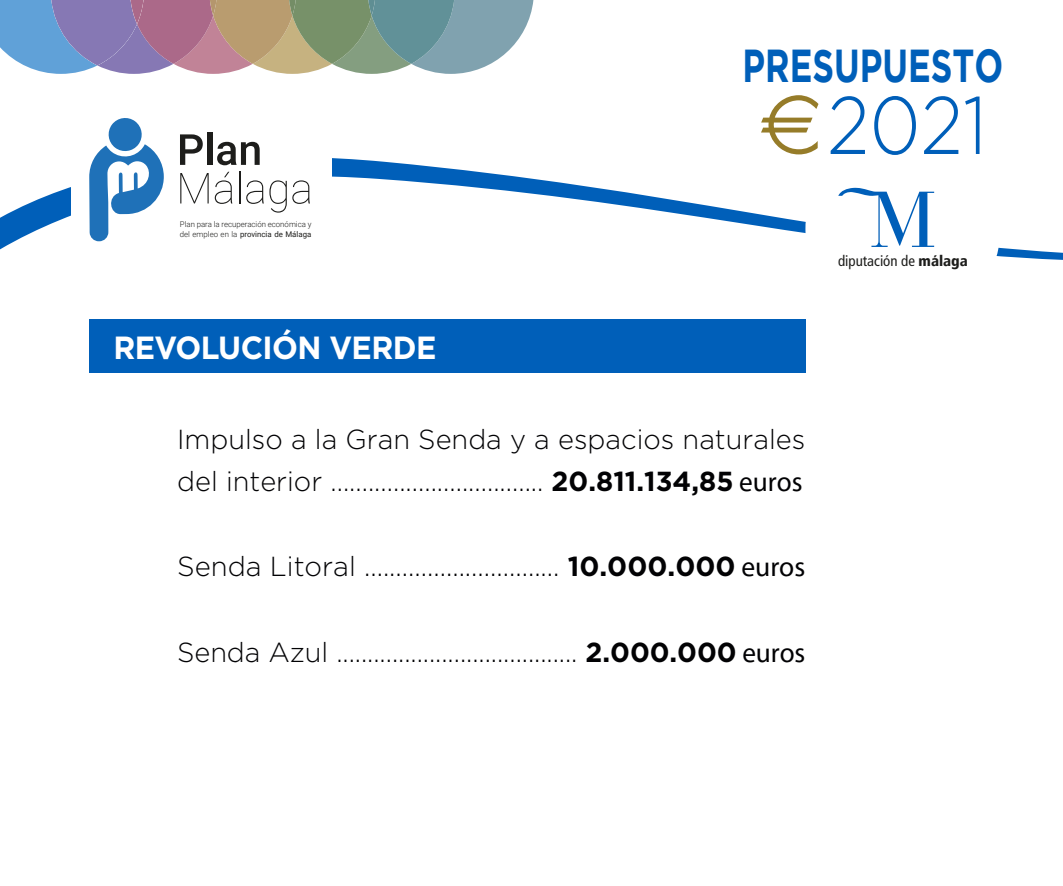
<style>
.page{position:relative;width:1063px;height:886px;background:#fff}
.page>*{position:absolute;margin:0;border:0;box-sizing:border-box;transform-origin:0 0}
.t1{font:300 81.5px "Gotham";color:#005fb9;scale:.88 1}
.t2{font:700 46px "Gotham";color:#005fb9;scale:.74 1}
.t3{font:700 32px "Gotham";letter-spacing:-.02em;color:#fff;scale:.95 1}
.t4{font:300 27.5px/42.5px "Gotham";color:#020204}
.t5{font:condensed 14.88px "Frutiger LT";color:#1d1d1b}
.t6{font:300 7.88px/9.4px "Roboto";color:#1d1d1b}
.s1{font-weight:400}
.s2{font-family:"Logofont Euro";font-weight:400;font-size:86.25px;color:#967c29}
.s3{font-weight:900}
.s4{font-weight:700}
.s5{font-family:"Myriad Pro";font-weight:400}
</style>
<div class="page">
<div style="left:89px;top:319px;width:716px;height:53px;background:#005fb9"></div>
<svg style="left:0;top:158px;width:1063px;height:102px"></svg>
<div style="left:805px;top:131px;width:195px;height:195px;background:#fff;border-radius:50%"></div>
<svg style="left:838px;top:188px;width:96px;height:59px"></svg>
<svg style="left:0;top:0;width:533px;height:74px;background:#9499a3"></svg>
<div style="left:71px;top:107px;width:260px;height:150px;background:#fff"></div>
<svg style="left:180px;top:134px;width:23px;height:31px"></svg>
<div style="left:207px;top:133px;width:5px;height:32px;background:#1d1d1b"></div>
<svg style="left:217px;top:142px;width:43px;height:23px"></svg>
<svg style="left:89px;top:118px;width:75px;height:123px"></svg>
<svg style="left:180px;top:173px;width:29px;height:30px"></svg>
<svg style="left:215px;top:172px;width:17px;height:32px"></svg>
<hr style="left:239px;top:171px;width:1px;height:32px;background:#1d1d1b">
<svg style="left:246px;top:180px;width:64px;height:33px"></svg>
<p class="t6" style="left:180px;top:219px;width:133px">Plan para la recuperación económica y del empleo en la <span class="s1">provincia de Málaga</span></p>
<p class="t3" style="left:113px;top:330px;width:342px">REVOLUCIÓN VERDE</p>
<h2 class="t2" style="left:743px;top:39px;width:354px">PRESUPUESTO</h2>
<h1 class="t1" style="left:759px;top:81px;width:261px"><span class="s2">E</span>2021</h1>
<p class="t5" style="left:838px;top:253px;width:131px">diputación de <span class="s3">málaga</span></p>
<p class="t4" style="left:177px;top:417px;width:630px">Impulso a la Gran Senda y a espacios naturales del interior .................................. <span class="s4">20.811.134,85</span> <span class="s5">euros</span></p>
<p class="t4" style="left:177px;top:545px;width:630px">Senda Litoral ............................... <span class="s4">10.000.000</span> <span class="s5">euros</span></p>
<p class="t4" style="left:177px;top:630px;width:630px">Senda Azul ....................................... <span class="s4">2.000.000</span> <span class="s5">euros</span></p>
</div>
